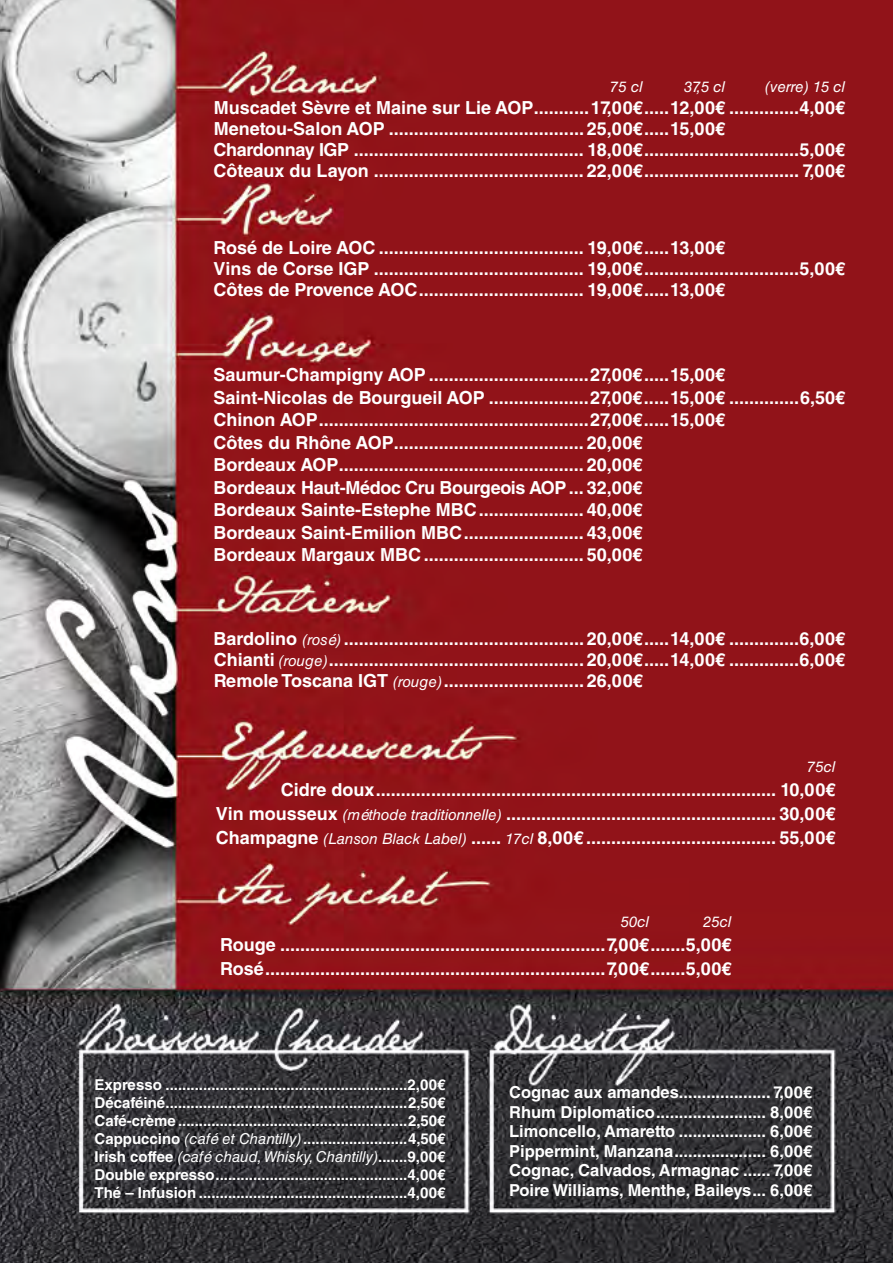
<style>
.page{position:relative;width:893px;height:1263px;background:#fff}
.page>*{position:absolute;margin:0;border:0;box-sizing:border-box;transform-origin:0 0}
.t1{font:700 18px/22.5px "Helvetica LT Std";color:#fff}
.t2{font:700 16.5px/19.5px "Helvetica LT Std";color:#fff;text-align:justify}
.t3{font:700 15px/18px "Helvetica LT Std";color:#fff;text-align:justify}
.t4{font:italic 15px "Helvetica LT Std";color:#fff}
.s1{font-weight:400;font-style:italic;font-size:15px}
.s2{font-weight:400;font-style:italic}
</style>
<div class="page">
<img style="left:0;top:0;width:893px;height:1263px">
<p class="t4" style="left:610px;top:78px;width:34px">75 cl</p>
<p class="t4" style="left:684px;top:78px;width:43px">37,5 cl</p>
<p class="t4" style="left:765px;top:78px;width:82px">(verre) 15 cl</p>
<p class="t1" style="left:214px;top:97px;width:633px;line-height:21px">Muscadet Sèvre et Maine sur Lie AOP...........17,00€.....12,00€ ..............4,00€ Menetou-Salon AOP ....................................... 25,00€.....15,00€<br>Chardonnay IGP .............................................. 18,00€...............................5,00€ Côteaux du Layon .......................................... 22,00€............................... 7,00€</p>
<p class="t1" style="left:214px;top:236px;width:633px;line-height:21px">Rosé de Loire AOC ......................................... 19,00€.....13,00€<br>Vins de Corse IGP .......................................... 19,00€...............................5,00€<br>Côtes de Provence AOC................................. 19,00€.....13,00€</p>
<p class="t1" style="left:214px;top:363px;width:633px">Saumur-Champigny AOP ................................27,00€.....15,00€<br>Saint-Nicolas de Bourgueil AOP ....................27,00€.....15,00€ ..............6,50€ Chinon AOP......................................................27,00€.....15,00€<br>Côtes du Rhône AOP...................................... 20,00€<br>Bordeaux AOP................................................. 20,00€<br>Bordeaux Haut-Médoc Cru Bourgeois AOP... 32,00€<br>Bordeaux Sainte-Estephe MBC..................... 40,00€<br>Bordeaux Saint-Emilion MBC........................ 43,00€<br>Bordeaux Margaux MBC ................................ 50,00€</p>
<p class="t1" style="left:214px;top:628px;width:633px;line-height:21px;text-align:justify">Bardolino <span class="s1">(rosé)</span> ................................................ 20,00€.....14,00€ ..............6,00€ Chianti <span class="s1">(rouge)</span>................................................... 20,00€.....14,00€ ..............6,00€ Remole Toscana IGT <span class="s1">(rouge)</span>............................ 26,00€</p>
<p class="t4" style="left:807px;top:758px;width:30px">75cl</p>
<p class="t1" style="left:216px;top:777px;width:621px;line-height:24px;text-align:justify;text-indent:65px">Cidre doux................................................................................ 10,00€ Vin mousseux <span class="s1">(méthode traditionnelle)</span> ...................................................... 30,00€ Champagne <span class="s1">(Lanson Black Label)</span> ...... <span class="s1">17cl</span> 8,00€ ...................................... 55,00€</p>
<p class="t4" style="left:621px;top:913px;width:30px">50cl</p>
<p class="t4" style="left:703px;top:913px;width:30px">25cl</p>
<p class="t1" style="left:220px;top:932px;width:513px;line-height:24px">Rouge .................................................................7,00€.......5,00€<br>Rosé....................................................................7,00€.......5,00€</p>
<p class="t3" style="left:95px;top:1075px;width:352px">Expresso ..........................................................2,00€ Décaféiné..........................................................2,50€ Café-crème .......................................................2,50€ Cappuccino <span class="s2">(café et Chantilly)</span>.........................4,50€ Irish coffee <span class="s2">(café chaud, Whisky, Chantilly)</span>.......9,00€ Double expresso..............................................4,00€ Thé – Infusion ..................................................4,00€</p>
<p class="t2" style="left:509px;top:1082px;width:305px">Cognac aux amandes.................... 7,00€ Rhum Diplomatico........................ 8,00€ Limoncello, Amaretto ................... 6,00€ Pippermint, Manzana.................... 6,00€ Cognac, Calvados, Armagnac ...... 7,00€ Poire Williams, Menthe, Baileys... 6,00€</p>
</div>
